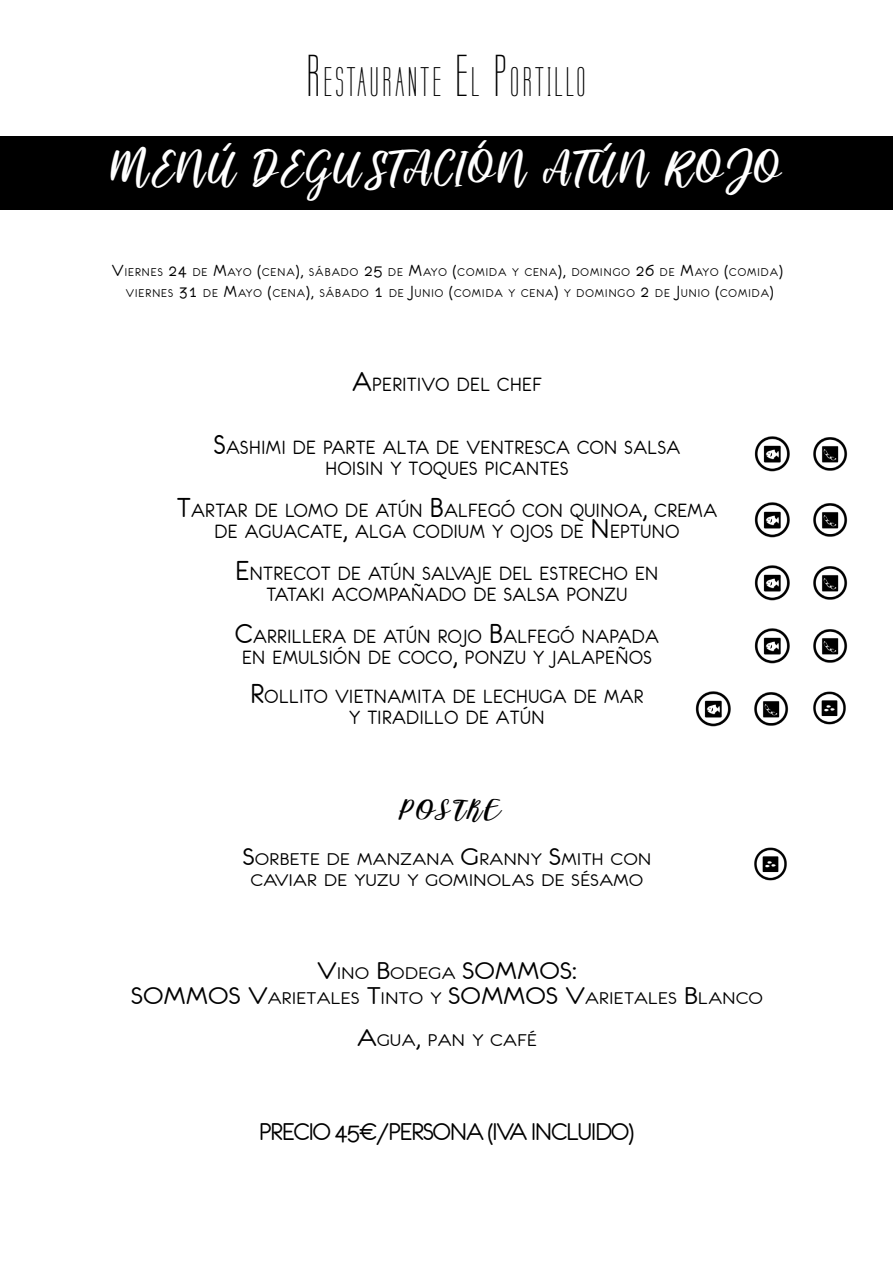
<style>
.page{position:relative;width:893px;height:1263px;background:#fff}
.page>*{position:absolute;margin:0;border:0;box-sizing:border-box;transform-origin:0 0}
.t1{font:45.6px "raustila";letter-spacing:.08em;color:#fff;scale:1.09 1}
.t2{font:35.85px "Labtop";letter-spacing:.115em;color:#000;scale:.88 1}
.t3{font:italic 33.6px "Sugar Spice";letter-spacing:.08em;color:#000;scale:1.06 1}
.t4{font:27px "Eurofurenceregular";letter-spacing:-.03em;color:#000}
.t5{font:27px "Eurofurenceregular";color:#000;scale:1.1 1}
.t6{font:21.3px/21px "Eurofurenceregular";letter-spacing:.03em;color:#000;text-align:center}
.t7{font:18.9px/21px "Eurofurenceregular";letter-spacing:.03em;color:#000;text-align:center;scale:1.1 1}
.t8{font:12.6px/21px "Eurofurenceregular";letter-spacing:.085em;color:#000;text-align:center}
.s1{font-size:51.3px}
.s2{font-size:18px}
.s3{font-size:30.45px}
.s4{font-size:27px}
</style>
<div class="page">
<div style="left:0;top:136px;width:893px;height:73px;background:#000"></div>
<img style="left:754px;top:436px;width:94px;height:36px">
<img style="left:754px;top:847px;width:33px;height:34px">
<img style="left:754px;top:502px;width:94px;height:36px">
<img style="left:754px;top:565px;width:94px;height:36px">
<img style="left:754px;top:628px;width:94px;height:36px">
<img style="left:695px;top:691px;width:151px;height:36px">
<h2 class="t2" style="left:307px;top:60px;width:318px"><span class="s1">R</span>ESTAURANTE <span class="s1">E</span>L <span class="s1">P</span>ORTILLO</h2>
<h1 class="t1" style="left:112px;top:144px;width:615px">MENÚ DEGUSTACIÓN ATÚN ROJO</h1>
<p class="t8" style="left:112px;top:261px;width:672px"><span class="s2">V</span>IERNES <span class="s2">24</span> DE <span class="s2">M</span>AYO <span class="s2">(</span>CENA<span class="s2">),</span> SÁBADO <span class="s2">25</span> DE <span class="s2">M</span>AYO <span class="s2">(</span>COMIDA Y CENA<span class="s2">),</span> DOMINGO <span class="s2">26</span> DE <span class="s2">M</span>AYO <span class="s2">(</span>COMIDA<span class="s2">)<br></span>VIERNES <span class="s2">31</span> DE <span class="s2">M</span>AYO <span class="s2">(</span>CENA<span class="s2">),</span> SÁBADO <span class="s2">1</span> DE <span class="s2">J</span>UNIO <span class="s2">(</span>COMIDA Y CENA<span class="s2">)</span> Y DOMINGO <span class="s2">2</span> DE <span class="s2">J</span>UNIO <span class="s2">(</span>COMIDA<span class="s2">)</span></p>
<p class="t6" style="left:352px;top:374px;width:191px"><span class="s3">A</span>PERITIVO DEL CHEF</p>
<p class="t6" style="left:214px;top:437px;width:456px"><span class="s3">S</span>ASHIMI DE PARTE ALTA DE VENTRESCA CON SALSA<br>HOISIN Y TOQUES PICANTES</p>
<p class="t6" style="left:177px;top:500px;width:541px"><span class="s3">T</span>ARTAR DE LOMO DE ATÚN <span class="s3">B</span>ALFEGÓ CON QUINOA<span class="s3">,</span> CREMA<br>DE AGUACATE<span class="s3">,</span> ALGA CODIUM Y OJOS DE <span class="s3">N</span> EPTUNO</p>
<p class="t6" style="left:235px;top:563px;width:424px"><span class="s3">E</span>NTRECOT DE ATÚN SALVAJE DEL ESTRECHO EN<br>TATAKI ACOMPAÑADO DE SALSA PONZU</p>
<p class="t6" style="left:235px;top:626px;width:425px"><span class="s3">C</span>ARRILLERA DE ATÚN ROJO <span class="s3">B</span>ALFEGÓ NAPADA<br>EN EMULSIÓN DE COCO<span class="s3">,</span> PONZU Y JALAPEÑOS</p>
<p class="t6" style="left:250px;top:686px;width:394px"><span class="s3">R</span>OLLITO VIETNAMITA DE LECHUGA DE MAR<br>Y TIRADILLO DE ATÚN</p>
<h3 class="t3" style="left:397px;top:788px;width:95px">POSTRE</h3>
<p class="t7" style="left:243px;top:848px;width:373px"><span class="s4">S</span>ORBETE DE MANZANA <span class="s4">G</span>RANNY <span class="s4">S</span>MITH CON<br>CAVIAR DE YUZU Y GOMINOLAS DE SÉSAMO</p>
<p class="t7" style="left:317px;top:962px;width:164px"><span class="s4">V</span>INO <span class="s4">B</span>ODEGA <span class="s4">SOMMO</span></p>
<p class="t5" style="left:560px;top:957px;width:16px">S:</p>
<p class="t5" style="left:131px;top:982px;width:32px">SOMMO</p>
<p class="t7" style="left:229px;top:988px;width:231px"><span class="s4">S V</span>ARIETALES <span class="s4">T</span>INTO Y <span class="s4">SOMMO</span></p>
<p class="t7" style="left:546px;top:988px;width:198px"><span class="s4">S V</span>ARIETALES <span class="s4">B</span>LANCO</p>
<p class="t7" style="left:357px;top:1030px;width:165px"><span class="s4">A</span>GUA<span class="s4">,</span> PAN Y CAFÉ</p>
<p class="t4" style="left:259px;top:1118px;width:376px">PRECIO 45€/PERSONA (IVA INCLUIDO)</p>
</div>
